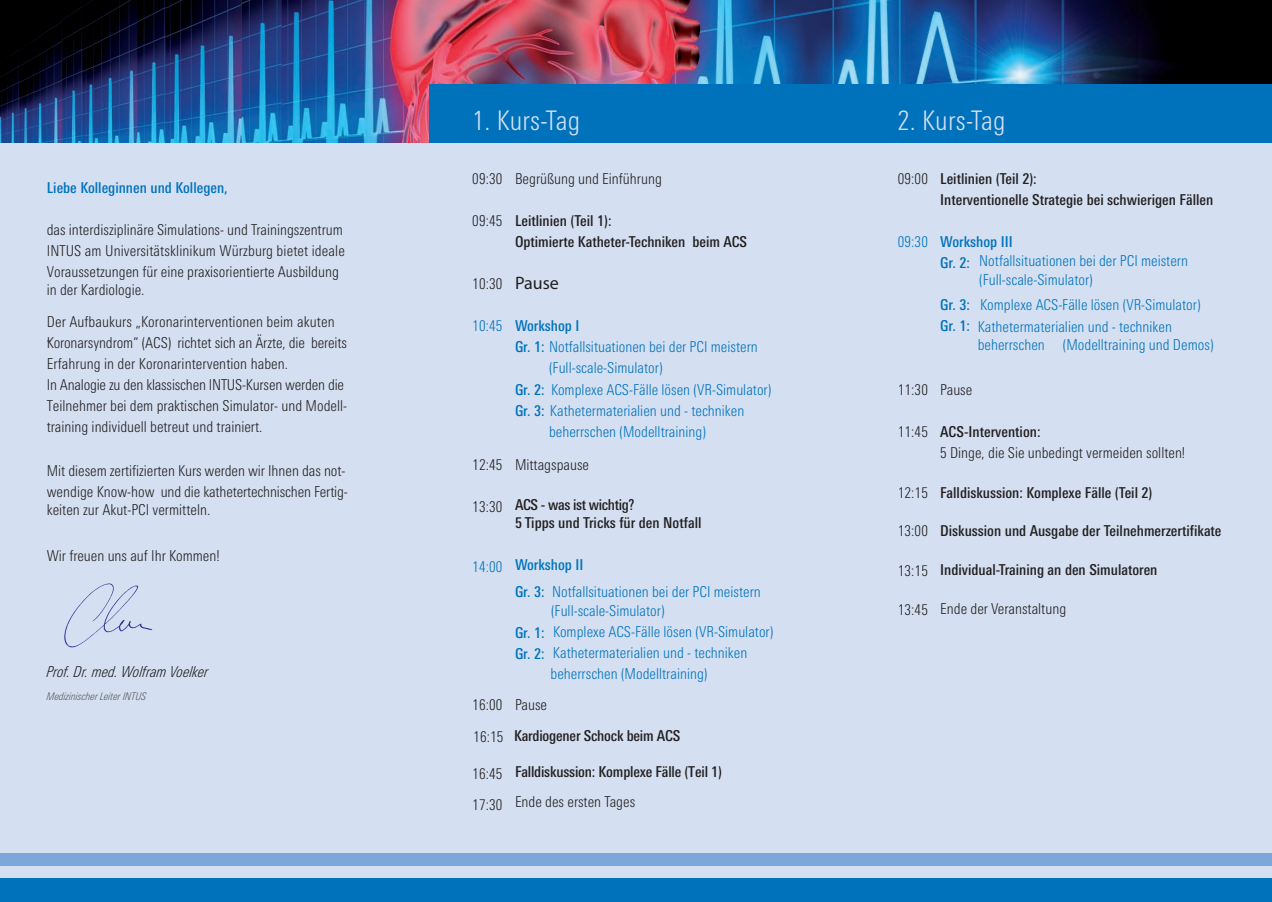
<style>
.page{position:relative;width:1272px;height:902px;background:#fff}
.page>*{position:absolute;margin:0;border:0;box-sizing:border-box;transform-origin:0 0}
.t1{font:300 condensed 27px "LT Univers";letter-spacing:.005em;color:#d4e0f1}
.t2{font:18px "Myriad";color:#231f20}
.t3{font:300 condensed 15px/21px "LT Univers";color:#231f20}
.t4{font:300 condensed 15px/21px "LT Univers";color:#0072bc}
.t5{font:500 condensed 15px/21px "LT Univers";color:#231f20}
.t6{font:500 condensed 15px/21px "LT Univers";color:#0072bc}
.t7{font:italic 300 condensed 15px "LT Univers";color:#231f20}
.t8{font:italic 300 condensed 10.5px "LT Univers";color:#57585a}
.s1{font-weight:500}
</style>
<div class="page">
<div style="left:0;top:29px;width:1271px;height:872px;background:#d4e0f1"></div>
<img style="left:0;top:0;width:1271px;height:142px">
<div style="left:429px;top:84px;width:842px;height:58px;background:#0072bc"></div>
<div style="left:0;top:877px;width:1271px;height:24px;background:#0072bc"></div>
<div style="left:0;top:852px;width:1271px;height:13px;background:#7ca7d8"></div>
<img style="left:64px;top:583px;width:89px;height:65px">
<p class="t6" style="left:47px;top:177px;width:182px">Liebe Kolleginnen und Kollegen,</p>
<p class="t3" style="left:47px;top:219px;width:299px">das interdisziplinäre Simulations- und Trainingszentrum<br>INTUS am Universitätsklinikum Würzburg bietet ideale<br>Voraussetzungen für eine praxisorientierte Ausbildung</p>
<p class="t3" style="left:47px;top:274px;width:289px;line-height:31.5px">in der Kardiologie.<br>Der Aufbaukurs „Koronarinterventionen beim akuten</p>
<p class="t3" style="left:47px;top:332px;width:302px">-Koronarsyndrom“ (ACS) richtet sich an Ärzte, die bereits Erfahrung in der Koronarintervention haben.<br>In Analogie zu den klassischen INTUS-Kursen werden die Teilnehmer bei dem praktischen Simulator- und Modell&shy;training individuell betreut und trainiert.</p>
<p class="t3" style="left:47px;top:459px;width:302px">Mit diesem zertifizierten Kurs werden wir Ihnen das not&shy;wendige Know-how und die kathetertechnischen Fertig-</p>
<p class="t3" style="left:47px;top:498px;width:165px">keiten zur Akut-PCI vermitteln.</p>
<p class="t3" style="left:47px;top:545px;width:174px">Wir freuen uns auf Ihr Kommen!</p>
<p class="t7" style="left:47px;top:662px;width:163px">Prof. Dr. med. Wolfram Voelker</p>
<p class="t8" style="left:47px;top:690px;width:101px">Medizinischer Leiter INTUS</p>
<h1 class="t1" style="left:472px;top:105px;width:109px">1. Kurs-Tag</h1>
<h1 class="t1" style="left:897px;top:105px;width:109px">2. Kurs-Tag</h1>
<p class="t3" style="left:472px;top:168px;width:32px">09:30</p>
<p class="t3" style="left:472px;top:210px;width:32px">09:45</p>
<p class="t3" style="left:472px;top:273px;width:32px">10:30</p>
<p class="t4" style="left:472px;top:315px;width:32px">10:45</p>
<p class="t3" style="left:515px;top:168px;width:148px">Begrüßung und Einführung</p>
<p class="t5" style="left:515px;top:210px;width:234px">Leitlinien (Teil 1):<br>Optimierte Katheter-Techniken beim ACS</p>
<p class="t2" style="left:515px;top:274px;width:45px">Pause</p>
<p class="t4" style="left:515px;top:315px;width:244px"><span class="s1">Workshop I<br>Gr. 1:</span> Notfallsituationen bei der PCI meistern</p>
<p class="t3" style="left:897px;top:168px;width:32px">09:00</p>
<p class="t4" style="left:897px;top:231px;width:32px">09:30</p>
<p class="t5" style="left:940px;top:168px;width:274px">Leitlinien (Teil 2):<br>Interventionelle Strategie bei schwierigen Fällen</p>
<p class="t6" style="left:940px;top:231px;width:74px">Workshop III<br>Gr. 2:</p>
<p class="t6" style="left:940px;top:294px;width:31px">Gr. 3:<br>Gr. 1:</p>
<p class="t4" style="left:979px;top:250px;width:210px">Notfallsituationen bei der PCI meistern</p>
<p class="t4" style="left:979px;top:269px;width:115px">(Full-scale-Simulator)</p>
<p class="t4" style="left:980px;top:294px;width:222px">Komplexe ACS-Fälle lösen (VR-Simulator)</p>
<p class="t4" style="left:977px;top:318px;width:196px;line-height:18px">Kathetermaterialien und - techniken beherrschen</p>
<p class="t4" style="left:1062px;top:334px;width:152px">(Modelltraining und Demos)</p>
<p class="t4" style="left:549px;top:357px;width:115px">(Full-scale-Simulator)</p>
<p class="t3" style="left:472px;top:453px;width:32px">12:45</p>
<p class="t3" style="left:472px;top:495px;width:32px">13:30</p>
<p class="t4" style="left:472px;top:555px;width:32px">14:00</p>
<p class="t3" style="left:472px;top:693px;width:32px">16:00</p>
<p class="t4" style="left:515px;top:378px;width:258px"><span class="s1">Gr. 2:</span> Komplexe ACS-Fälle lösen (VR-Simulator)</p>
<p class="t4" style="left:515px;top:399px;width:231px"><span class="s1">Gr. 3:</span> Kathetermaterialien und - techniken</p>
<p class="t4" style="left:549px;top:420px;width:158px">beherrschen (Modelltraining)</p>
<p class="t3" style="left:515px;top:453px;width:76px">Mittagspause</p>
<p class="t5" style="left:515px;top:495px;width:188px;line-height:18px">ACS - was ist wichtig?<br>5 Tipps und Tricks für den Notfall</p>
<p class="t6" style="left:515px;top:551px;width:70px;line-height:27px">Workshop II<br>Gr. 3:</p>
<p class="t6" style="left:515px;top:622px;width:31px;line-height:20.5px">Gr. 1:<br>Gr. 2:</p>
<p class="t3" style="left:515px;top:693px;width:34px">Pause</p>
<p class="t4" style="left:552px;top:581px;width:210px">Notfallsituationen bei der PCI meistern</p>
<p class="t4" style="left:551px;top:599px;width:115px">(Full-scale-Simulator)</p>
<p class="t4" style="left:553px;top:621px;width:222px">Komplexe ACS-Fälle lösen (VR-Simulator)</p>
<p class="t4" style="left:553px;top:641px;width:196px">Kathetermaterialien und - techniken</p>
<p class="t4" style="left:550px;top:663px;width:158px">beherrschen (Modelltraining)</p>
<p class="t3" style="left:897px;top:378px;width:32px">11:30</p>
<p class="t3" style="left:897px;top:420px;width:32px">11:45</p>
<p class="t3" style="left:897px;top:482px;width:32px">12:15</p>
<p class="t3" style="left:897px;top:519px;width:32px">13:00</p>
<p class="t3" style="left:897px;top:560px;width:32px">13:15</p>
<p class="t3" style="left:897px;top:599px;width:32px">13:45</p>
<p class="t3" style="left:940px;top:378px;width:34px">Pause</p>
<p class="t5" style="left:940px;top:420px;width:102px">ACS-Intervention:</p>
<p class="t3" style="left:940px;top:441px;width:246px">5 Dinge, die Sie unbedingt vermeiden sollten!</p>
<p class="t5" style="left:940px;top:482px;width:214px">Falldiskussion: Komplexe Fälle (Teil 2)</p>
<p class="t5" style="left:940px;top:519px;width:283px">Diskussion und Ausgabe der Teilnehmerzertifikate</p>
<p class="t5" style="left:940px;top:558px;width:219px">Individual-Training an den Simulatoren</p>
<p class="t3" style="left:940px;top:597px;width:127px">Ende der Veranstaltung</p>
<p class="t3" style="left:473px;top:725px;width:32px">16:15</p>
<p class="t5" style="left:514px;top:724px;width:168px">Kardiogener Schock beim ACS</p>
<p class="t3" style="left:472px;top:762px;width:32px">16:45</p>
<p class="t5" style="left:515px;top:760px;width:208px">Falldiskussion: Komplexe Fälle (Teil 1)</p>
<p class="t3" style="left:472px;top:794px;width:32px">17:30</p>
<p class="t3" style="left:515px;top:791px;width:122px">Ende des ersten Tages</p>
</div>
